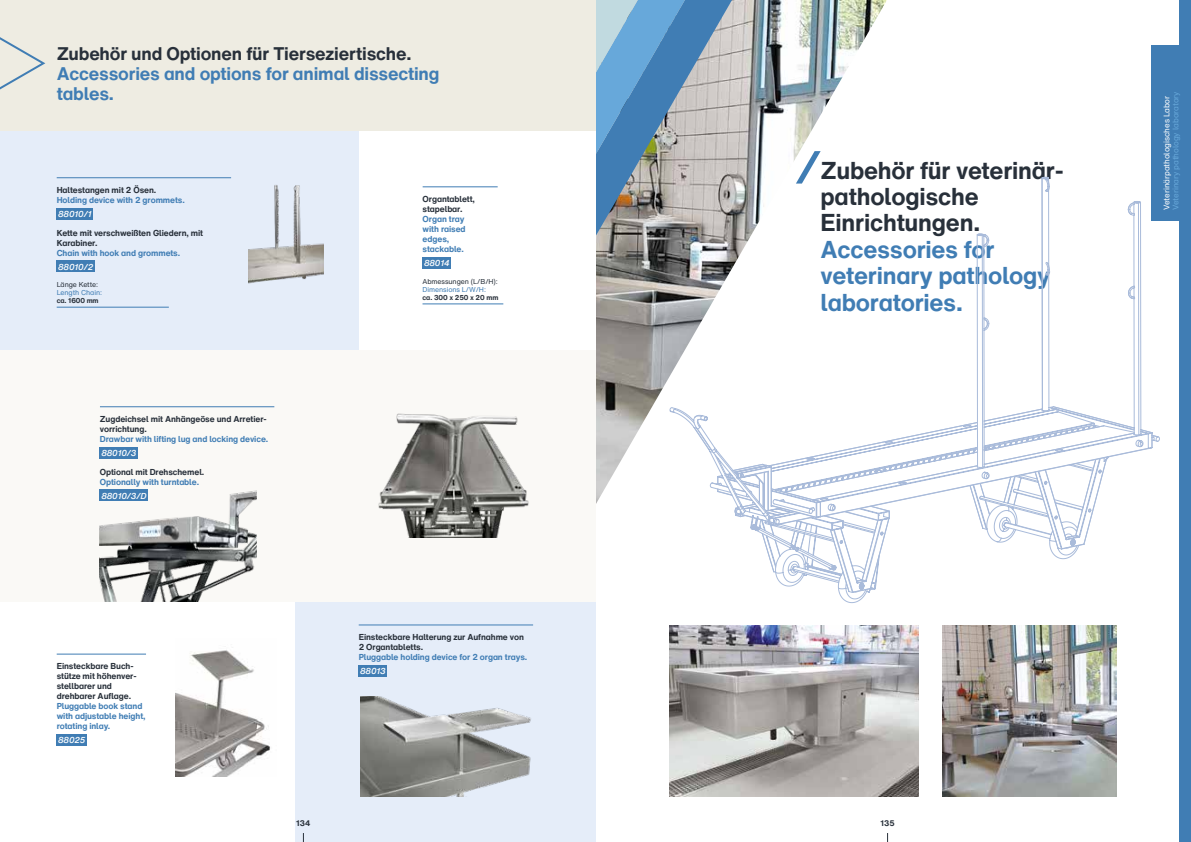
<style>
.page{position:relative;width:1191px;height:842px;background:#fff}
.page>*{position:absolute;margin:0;border:0;box-sizing:border-box;transform-origin:0 0}
.t1{font:700 24px/26.4px "Helvetica Now Text";letter-spacing:-.01em;color:#28303a}
.t2{font:700 24px/26.4px "Helvetica Now Text";letter-spacing:-.01em;color:#407db4}
.t3{font:700 18px/19.8px "Helvetica Now Text";letter-spacing:-.01em;color:#407db4}
.t4{font:700 18px "Helvetica Now Text";letter-spacing:-.01em;color:#28303a}
.t5{font:700 8.5px/10px "Helvetica Now Text";letter-spacing:-.01em;color:#28303a}
.t6{font:700 8.5px/10px "Helvetica Now Text";letter-spacing:-.01em;color:#407db4}
.t7{font:italic 500 8.5px "Helvetica Now Text";letter-spacing:-.01em;color:#fff}
.t8{font:8px "Helvetica Now Text";letter-spacing:-.01em;color:#67a8da}
.t9{font:8px "Helvetica Now Text";letter-spacing:-.01em;color:#fff}
.t10{font:700 8px "Helvetica Now Text";color:#28303a}
.t11{font:7px "Helvetica Now Text";letter-spacing:-.01em;color:#28303a}
.t12{font:7px "Helvetica Now Text";letter-spacing:-.01em;color:#407db4}
.t13{font:700 7px "Helvetica Now Text";letter-spacing:-.01em;color:#28303a}
</style>
<div class="page">
<img style="left:732px;top:0;width:155px;height:178px">
<svg style="left:685px;top:0;width:47px;height:179px;background:#aab4be"></svg>
<svg style="left:638px;top:0;width:47px;height:431px;background:#8296a5"></svg>
<svg style="left:595px;top:0;width:43px;height:504px;background:#91a4b2"></svg>
<svg style="left:789px;top:145px;width:38px;height:32px"></svg>
<div style="left:295px;top:601px;width:300px;height:241px;background:#e5edf9"></div>
<div style="left:0;top:350px;width:595px;height:252px;background:#faf9f6"></div>
<div style="left:0;top:131px;width:359px;height:219px;background:#e5edf9"></div>
<div style="left:0;top:0;width:595px;height:131px;background:#eeece2"></div>
<img style="left:248px;top:185px;width:75px;height:99px">
<svg style="left:0;top:37px;width:45px;height:52px"></svg>
<hr style="left:57px;top:177px;width:174px;height:1px;background:#407db4">
<div style="left:57px;top:208px;width:36px;height:11px;background:#407db4"></div>
<hr style="left:57px;top:307px;width:112px;height:1px;background:#407db4">
<div style="left:57px;top:261px;width:38px;height:11px;background:#407db4"></div>
<img style="left:378px;top:413px;width:151px;height:124px">
<hr style="left:100px;top:406px;width:174px;height:1px;background:#407db4">
<div style="left:100px;top:447px;width:38px;height:11px;background:#407db4"></div>
<img style="left:100px;top:489px;width:156px;height:113px">
<hr style="left:359px;top:624px;width:174px;height:1px;background:#407db4">
<div style="left:359px;top:665px;width:28px;height:12px;background:#407db4"></div>
<img style="left:360px;top:697px;width:171px;height:100px">
<hr style="left:57px;top:654px;width:89px;height:1px;background:#407db4">
<div style="left:57px;top:734px;width:30px;height:12px;background:#407db4"></div>
<img style="left:176px;top:650px;width:94px;height:126px">
<hr style="left:422px;top:186px;width:75px;height:1px;background:#407db4">
<div style="left:422px;top:257px;width:29px;height:12px;background:#407db4"></div>
<hr style="left:422px;top:304px;width:81px;height:1px;background:#407db4">
<svg style="left:673px;top:179px;width:419px;height:420px"></svg>
<svg style="left:717px;top:178px;width:434px;height:339px"></svg>
<svg style="left:721px;top:407px;width:413px;height:110px"></svg>
<img style="left:942px;top:626px;width:174px;height:171px">
<img style="left:670px;top:626px;width:248px;height:170px">
<div style="left:1179px;top:0;width:12px;height:842px;background:#407db4"></div>
<div style="left:1151px;top:45px;width:40px;height:176px;background:#407db4"></div>
<h2 class="t4" style="left:57px;top:40px;width:356px">Zubehör und Optionen für Tierseziertische.</h2>
<h2 class="t3" style="left:57px;top:63px;width:384px">Accessories and options for animal dissecting tables.</h2>
<p class="t5" style="left:57px;top:185px;width:101px">Haltestangen mit 2 Ösen.</p>
<p class="t6" style="left:57px;top:195px;width:130px">Holding device with 2 grommets.</p>
<p class="t7" style="left:58px;top:208px;width:35px">88010/1</p>
<p class="t5" style="left:57px;top:227px;width:148px">Kette mit verschweißten Gliedern, mit<br>Karabiner.</p>
<p class="t6" style="left:57px;top:247px;width:125px">Chain with hook and grommets.</p>
<p class="t7" style="left:58px;top:260px;width:37px">88010/2</p>
<p class="t11" style="left:57px;top:279px;width:43px">Länge Kette:</p>
<p class="t12" style="left:57px;top:287px;width:47px">Length Chain:</p>
<p class="t13" style="left:57px;top:295px;width:43px">ca. 1600 mm</p>
<p class="t5" style="left:100px;top:414px;width:168px">Zugdeichsel mit Anhängeöse und Arretier&shy;vorrichtung.</p>
<p class="t6" style="left:100px;top:434px;width:170px">Drawbar with lifting lug and locking device.</p>
<p class="t7" style="left:101px;top:446px;width:37px">88010/3</p>
<p class="t5" style="left:100px;top:466px;width:106px">Optional mit Drehschemel.</p>
<p class="t6" style="left:100px;top:476px;width:101px">Optionally with turntable.</p>
<p class="t7" style="left:101px;top:489px;width:47px">88010/3/D</p>
<p class="t5" style="left:57px;top:661px;width:81px">Einsteckbare Buch&shy;stütze mit höhenver&shy;stellbarer und drehbarer Auflage.</p>
<p class="t6" style="left:57px;top:701px;width:90px">Pluggable book stand with adjustable height, rotating inlay.</p>
<p class="t7" style="left:58px;top:734px;width:29px">88025</p>
<p class="t5" style="left:422px;top:194px;width:54px">Organtablett, stapelbar.</p>
<p class="t6" style="left:422px;top:214px;width:45px">Organ tray with raised edges, stackable.</p>
<p class="t7" style="left:424px;top:257px;width:27px">88014</p>
<p class="t11" style="left:422px;top:276px;width:77px">Abmessungen (L/B/H):</p>
<p class="t12" style="left:422px;top:284px;width:65px">Dimensions L/W/H:</p>
<p class="t13" style="left:422px;top:292px;width:77px">ca. 300 x 250 x 20 mm</p>
<p class="t5" style="left:359px;top:632px;width:167px">Einsteckbare Halterung zur Aufnahme von<br>2 Organtabletts.</p>
<p class="t6" style="left:359px;top:652px;width:170px">Pluggable holding device for 2 organ trays.</p>
<p class="t7" style="left:360px;top:665px;width:27px">88013</p>
<h1 class="t1" style="left:820px;top:156px;width:245px">Zubehör für veterinär&shy;pathologische<br>Einrichtungen.</h1>
<h1 class="t2" style="left:820px;top:236px;width:231px">Accessories for veterinary pathology laboratories.</h1>
<p class="t10" style="left:296px;top:817px;width:16px">134</p>
<p class="t10" style="left:880px;top:817px;width:16px">135</p>
<p class="t9" style="left:1160px;top:210px;width:115px;rotate:-90deg">Veterinärpathologisches Labor</p>
<p class="t8" style="left:1169px;top:210px;width:120px;rotate:-90deg">Veterinary pathology laboratory</p>
</div>
